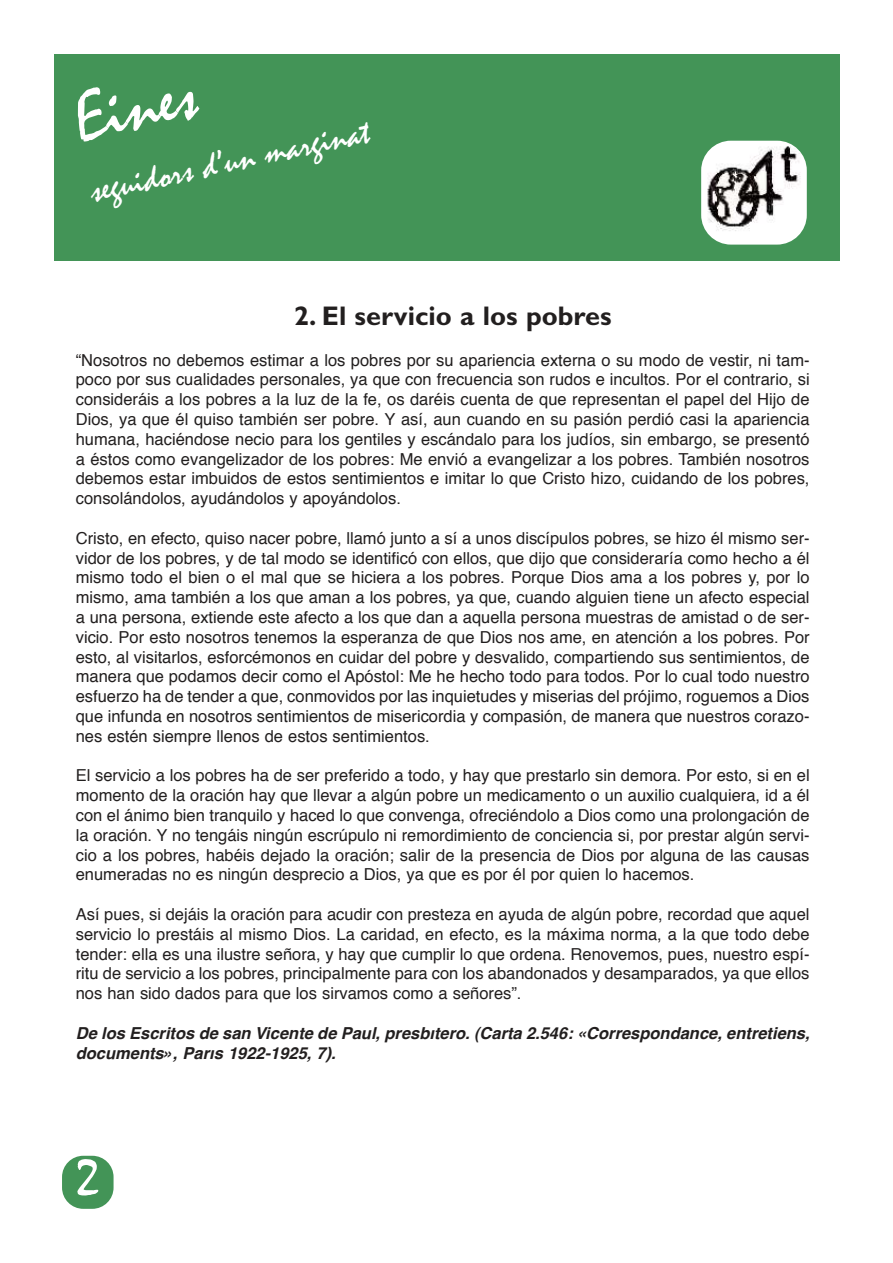
<style>
.page{position:relative;width:893px;height:1263px;background:#fff}
.page>*{position:absolute;margin:0;border:0;box-sizing:border-box;transform-origin:0 0}
.t1{font:72px "Mistral";color:#fff}
.t2{font:54px "Mistral";color:#fff}
.t3{font:36px "Mistral";color:#fff}
.t4{font:700 27px "Gill Sans";color:#221f1f}
.t5{font:16.5px/19.8px "Helvetica";color:#221f1f;text-align:justify}
.t6{font:italic 700 16.5px/19.8px "Helvetica";color:#221f1f}
</style>
<div class="page">
<div style="left:54px;top:54px;width:785px;height:207px;background:#439457"></div>
<img style="left:701px;top:141px;width:105px;height:104px;border-radius:30px">
<div style="left:62px;top:1156px;width:51px;height:53px;background:#439457;border-radius:21px"></div>
<h1 class="t1" style="left:67px;top:82px;width:126px;rotate:-12deg">Eines</h1>
<h3 class="t3" style="left:86px;top:171px;width:286px;rotate:-12deg">seguidors d’un marginat</h3>
<h3 class="t4" style="left:294px;top:301px;width:319px">2. El servicio a los pobres</h3>
<p class="t5" style="left:76px;top:351px;width:735px">“Nosotros no debemos estimar a los pobres por su apariencia externa o su modo de vestir, ni tam&shy;poco por sus cualidades personales, ya que con frecuencia son rudos e incultos. Por el contrario, si consideráis a los pobres a la luz de la fe, os daréis cuenta de que representan el papel del Hijo de Dios, ya que él quiso también ser pobre. Y así, aun cuando en su pasión perdió casi la apariencia humana, haciéndose necio para los gentiles y escándalo para los judíos, sin embargo, se presentó a éstos como evangelizador de los pobres: Me envió a evangelizar a los pobres. También nosotros debemos estar imbuidos de estos sentimientos e imitar lo que Cristo hizo, cuidando de los pobres, consolándolos, ayudándolos y apoyándolos.</p>
<p class="t5" style="left:76px;top:530px;width:735px">Cristo, en efecto, quiso nacer pobre, llamó junto a sí a unos discípulos pobres, se hizo él mismo ser&shy;vidor de los pobres, y de tal modo se identificó con ellos, que dijo que consideraría como hecho a él mismo todo el bien o el mal que se hiciera a los pobres. Porque Dios ama a los pobres y, por lo mismo, ama también a los que aman a los pobres, ya que, cuando alguien tiene un afecto especial a una persona, extiende este afecto a los que dan a aquella persona muestras de amistad o de ser&shy;vicio. Por esto nosotros tenemos la esperanza de que Dios nos ame, en atención a los pobres. Por esto, al visitarlos, esforcémonos en cuidar del pobre y desvalido, compartiendo sus sentimientos, de manera que podamos decir como el Apóstol: Me he hecho todo para todos. Por lo cual todo nuestro esfuerzo ha de tender a que, conmovidos por las inquietudes y miserias del prójimo, roguemos a Dios que infunda en nosotros sentimientos de misericordia y compasión, de manera que nuestros corazo&shy;nes estén siempre llenos de estos sentimientos.</p>
<p class="t5" style="left:76px;top:767px;width:735px">El servicio a los pobres ha de ser preferido a todo, y hay que prestarlo sin demora. Por esto, si en el momento de la oración hay que llevar a algún pobre un medicamento o un auxilio cualquiera, id a él con el ánimo bien tranquilo y haced lo que convenga, ofreciéndolo a Dios como una prolongación de la oración. Y no tengáis ningún escrúpulo ni remordimiento de conciencia si, por prestar algún servi&shy;cio a los pobres, habéis dejado la oración; salir de la presencia de Dios por alguna de las causas enumeradas no es ningún desprecio a Dios, ya que es por él por quien lo hacemos.</p>
<p class="t5" style="left:76px;top:906px;width:735px">Así pues, si dejáis la oración para acudir con presteza en ayuda de algún pobre, recordad que aquel servicio lo prestáis al mismo Dios. La caridad, en efecto, es la máxima norma, a la que todo debe tender: ella es una ilustre señora, y hay que cumplir lo que ordena. Renovemos, pues, nuestro espí&shy;ritu de servicio a los pobres, principalmente para con los abandonados y desamparados, ya que ellos nos han sido dados para que los sirvamos como a señores”.</p>
<p class="t6" style="left:76px;top:1025px;width:735px">De los Escritos de san Vicente de Paúl, presbítero. (Carta 2.546: «Correspondance, entretiens, documents», París 1922-1925, 7).</p>
<h2 class="t2" style="left:77px;top:1146px;width:23px">2</h2>
</div>
